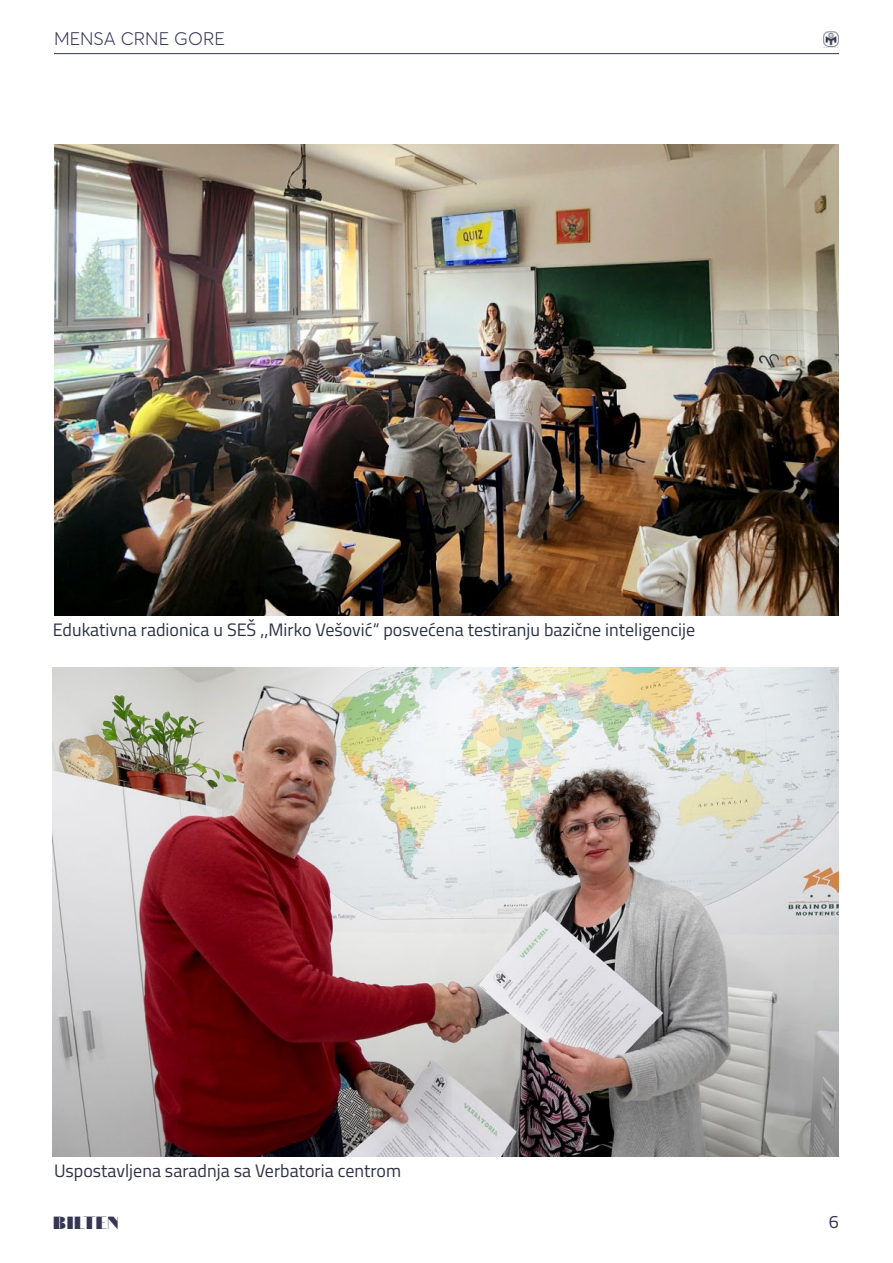
<style>
.page{position:relative;width:893px;height:1263px;background:#fff}
.page>*{position:absolute;margin:0;border:0;box-sizing:border-box;transform-origin:0 0}
.t1{font:18px "Titillium Web";color:#2d3144}
.t2{font:300 18px "Averta";color:#353654}
.t3{font:900 18px "Ravensara Sans";color:#353654}
.t4{font:18px "Titillium Web";color:#353654}
</style>
<div class="page">
<hr style="left:54px;top:53px;width:785px;height:1px;background:#353654">
<img style="left:824px;top:31px;width:15px;height:16px">
<img style="left:53px;top:667px;width:786px;height:489px">
<img style="left:54px;top:144px;width:785px;height:472px">
<p class="t2" style="left:54px;top:28px;width:172px">MENSA CRNE GORE</p>
<p class="t1" style="left:53px;top:617px;width:644px">Edukativna radionica u SEŠ ,,Mirko Vešović“ posvećena testiranju bazične inteligencije</p>
<p class="t1" style="left:54px;top:1157px;width:349px">Uspostavljena saradnja sa Verbatoria centrom</p>
<p class="t3" style="left:53px;top:1212px;width:68px">BILTEN</p>
<p class="t4" style="left:829px;top:1208px;width:12px">6</p>
</div>
